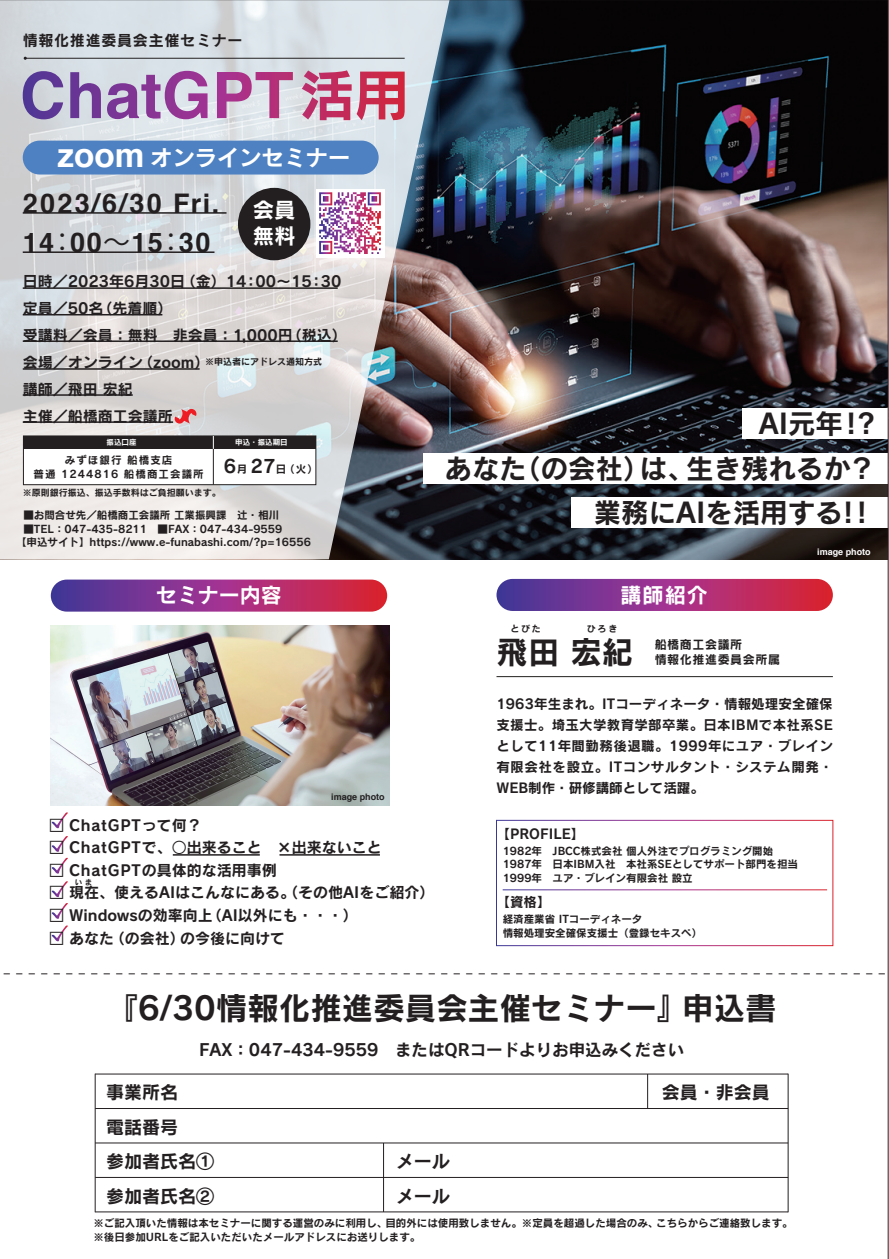
<style>
.page{position:relative;width:889px;height:1259px;background:#fff}
.page>*{position:absolute;margin:0;border:0;box-sizing:border-box;transform-origin:0 0}
.t1{font:31.5px "Rodin CID B";color:#231f20}
.t2{font:27.45px/44.4px "Rodin CID B";color:#231f20;text-align:right}
.t3{font:700 27px/39.3px "Helvetica";letter-spacing:.05em;color:#231f20}
.t4{font:22.2px "Rodin CID B";color:#fff}
.t5{font:21.45px/25.8px "Rodin CID B";color:#fff}
.t6{font:21px "Rodin CID B";color:#fff}
.t7{font:18px/34.7px "Rodin CID B";color:#231f20}
.t8{font:16.5px "Rodin CID B";color:#231f20}
.t9{font:15px/27px "Rodin CID B";color:#231f20}
.t10{font:15px "Rodin CID B";letter-spacing:.05em;color:#231f20}
.t11{font:13.5px/21px "Rodin CID B";letter-spacing:.03em;color:#231f20;text-align:justify}
.t12{font:13.5px "Rodin CID B";color:#231f20}
.t13{font:12px/15px "Rodin CID B";letter-spacing:.05em;color:#231f20}
.t14{font:10.5px/13.5px "Rodin CID B";color:#231f20}
.t15{font:10.5px/13.5px "Rodin CID B";letter-spacing:.1em;color:#231f20;text-align:center}
.t16{font:9px "Rodin CID B";color:#231f20}
.t17{font:700 9px "Helvetica";color:#fff}
.t18{font:700 9px "Helvetica";color:#231f20}
.t19{font:7.5px "Rodin CID B";color:#fff}
.t20{font:7.5px "Rodin CID B";color:#231f20}
.s1{font-family:"Helvetica";font-weight:700;font-size:33.3px}
.s2{font-family:"Koz Go Pr 6 N";font-weight:400}
.s3{font-size:10.5px}
</style>
<div class="page">
<img style="left:0;top:0;width:888px;height:1258px">
<h3 class="t10" style="left:23px;top:30px;width:221px">情報化推進委員会主催セミナー</h3>
<h3 class="t4" style="left:57px;top:142px;width:294px"><span class="s1">zoom</span> オンラインセミナー</h3>
<h3 class="t5" style="left:253px;top:196px;width:44px">会員無料</h3>
<h3 class="t3" style="left:23px;top:184px;width:198px">2023/6/30 Fri.<br>14<span class="s2">：</span>00<span class="s2">～</span>15<span class="s2">：</span>30</h3>
<h3 class="t9" style="left:23px;top:267px;width:326px">日時／2023年6月30日（金）14：00～15：30定員／50名（先着順）<br>受講料／会員：無料　非会員：1,000円（税込）会場／オンライン（zoom）<br>講師／飛田 宏紀<br>主催／船橋商工会議所</h3>
<p class="t16" style="left:205px;top:355px;width:118px">※申込者にアドレス通知方式</p>
<p class="t19" style="left:107px;top:436px;width:31px">振込口座</p>
<p class="t19" style="left:235px;top:436px;width:54px">申込・振込期日</p>
<h3 class="t7" style="left:224px;top:448px;width:53px">6<span class="s3">月</span> 27</h3>
<p class="t15" style="left:33px;top:453px;width:172px">みずほ銀行 船橋支店<br>普通 1244816 船橋商工会議所</p>
<p class="t14" style="left:276px;top:462px;width:43px">日（火）</p>
<p class="t16" style="left:23px;top:486px;width:199px">※原則銀行振込、振込手数料はご負担願います。</p>
<p class="t14" style="left:23px;top:508px;width:257px">■お問合せ先／船橋商工会議所 工業振興課　辻・相川</p>
<p class="t14" style="left:23px;top:521px;width:271px">■TEL：047-435-8211　■FAX：047-434-9559　</p>
<p class="t14" style="left:16px;top:535px;width:296px">【申込サイト】https://www.e-funabashi.com/?p=16556</p>
<h2 class="t2" style="left:445px;top:400px;width:433px">AI元年！?<br>あなた（の会社）は、生き残れるか？</h2>
<h2 class="t2" style="left:594px;top:489px;width:283px">業務にAIを活用する！！</h2>
<p class="t17" style="left:817px;top:544px;width:55px">image photo</p>
<h3 class="t6" style="left:156px;top:581px;width:127px">セミナー内容</h3>
<h3 class="t6" style="left:621px;top:580px;width:89px">講師紹介</h3>
<p class="t18" style="left:331px;top:789px;width:55px">image photo</p>
<h3 class="t10" style="left:49px;top:815px;width:154px">□ ChatGPTって何？</h3>
<h3 class="t9" style="left:49px;top:833px;width:334px">□ ChatGPTで、○出来ること　×出来ないこと</h3>
<h3 class="t9" style="left:49px;top:856px;width:229px">□ ChatGPTの具体的な活用事例</h3>
<h3 class="t9" style="left:49px;top:878px;width:387px">□ 現在、使えるAIはこんなにある。（その他AIをご紹介）</h3>
<h3 class="t9" style="left:49px;top:901px;width:310px">□ Windowsの効率向上（AI以外にも・・・）</h3>
<h3 class="t9" style="left:49px;top:923px;width:238px">□ あなた（の会社）の今後に向けて</h3>
<p class="t20" style="left:75px;top:876px;width:19px">い ま</p>
<p class="t16" style="left:510px;top:622px;width:32px">とびた</p>
<p class="t16" style="left:587px;top:622px;width:32px">ひろき</p>
<h1 class="t1" style="left:496px;top:630px;width:138px">飛田 宏紀</h1>
<p class="t13" style="left:655px;top:636px;width:127px">船橋商工会議所<br>情報化推進委員会所属</p>
<p class="t11" style="left:496px;top:692px;width:338px">1963年生まれ。ITコーディネータ・情報処理安全確保支援士。埼玉大学教育学部卒業。日本IBMで本社系SEとして11年間勤務後退職。1999年にユア・ブレイン有限会社を設立。ITコンサルタント・システム開発・WEB制作・研修講師として活躍。</p>
<p class="t12" style="left:496px;top:824px;width:89px">【PROFILE】</p>
<p class="t14" style="left:503px;top:843px;width:297px">1982年　JBCC株式会社 個人外注でプログラミング開始<br>1987年　日本IBM入社　本社系SEとしてサポート部門を担当<br>1999年　ユア・ブレイン有限会社 設立</p>
<p class="t14" style="left:503px;top:911px;width:201px">経済産業省 ITコーディネータ<br>情報処理安全確保支援士（登録セキスペ）</p>
<p class="t11" style="left:496px;top:890px;width:55px">【資格】</p>
<h1 class="t1" style="left:107px;top:987px;width:672px">『6/30情報化推進委員会主催セミナー』申込書</h1>
<h3 class="t8" style="left:199px;top:1038px;width:487px">FAX：047-434-9559　またはQRコードよりお申込みください</h3>
<h3 class="t7" style="left:106px;top:1073px;width:73px">事業所名</h3>
<h3 class="t7" style="left:662px;top:1073px;width:109px">会員・非会員</h3>
<h3 class="t7" style="left:106px;top:1108px;width:109px">電話番号<br>参加者氏名①</h3>
<h3 class="t7" style="left:396px;top:1143px;width:55px">メール</h3>
<h3 class="t7" style="left:106px;top:1177px;width:109px">参加者氏名②</h3>
<h3 class="t7" style="left:396px;top:1177px;width:55px">メール</h3>
<p class="t14" style="left:93px;top:1215px;width:701px">※ご記入頂いた情報は本セミナーに関する運営のみに利用し、目的外には使用致しません。※定員を超過した場合のみ、こちらからご連絡致します。※後日参加URLをご記入いただいたメールアドレスにお送りします。</p>
</div>
